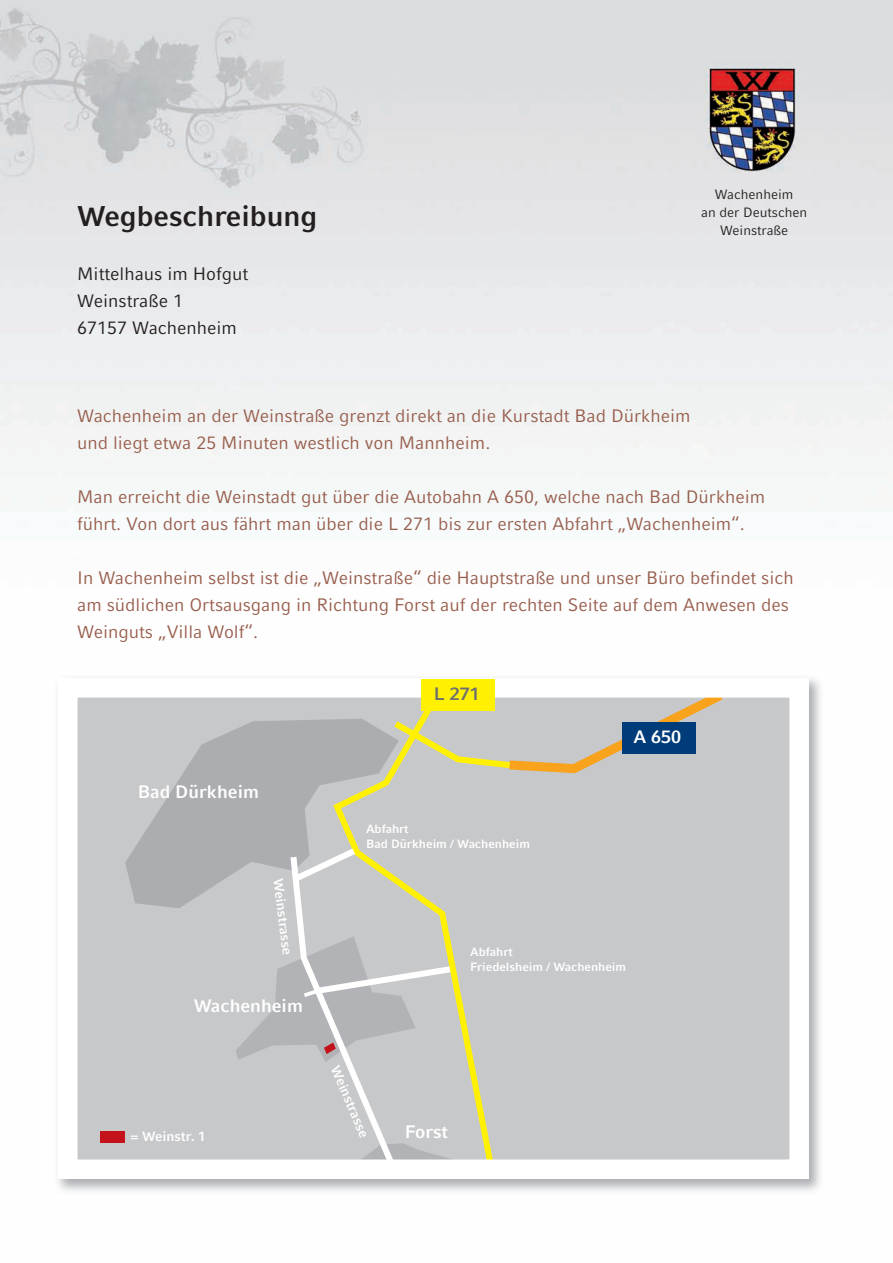
<style>
.page{position:relative;width:893px;height:1263px;background:#fff}
.page>*{position:absolute;margin:0;border:0;box-sizing:border-box;transform-origin:0 0}
.t1{font:700 28.5px "Compatil Fact LT";color:#231f20}
.t2{font:18px/27px "Compatil Fact LT";color:#985e4d}
.t3{font:18px/27px "Compatil Fact LT";color:#231f20}
.t4{font:700 18px "Compatil Fact LT";color:#fff}
.t5{font:700 18px "Compatil Fact LT";color:#6c6d70}
.t6{font:13.5px/18px "Compatil Fact LT";color:#231f20;text-align:center}
.t7{font:700 13.5px "Compatil Fact LT";color:#fff}
.t8{font:700 12px/15px "Compatil Fact LT";color:#fff}
</style>
<div class="page">
<img style="left:0;top:0;width:893px;height:525px">
<div style="left:76px;top:694px;width:713px;height:467px;background:#c7c8ca"></div>
<svg style="left:125px;top:719px;width:204px;height:189px;fill:#acadb1"></svg>
<svg style="left:329px;top:719px;width:164px;height:439px"></svg>
<div style="left:100px;top:1131px;width:24px;height:11px;background:#c4121a"></div>
<svg style="left:388px;top:699px;width:335px;height:79px"></svg>
<div style="left:58px;top:678px;width:751px;height:501px;border:20px solid #fff"></div>
<div style="left:421px;top:680px;width:74px;height:31px;background:#fff101"></div>
<svg style="left:236px;top:843px;width:221px;height:336px"></svg>
<h1 class="t1" style="left:77px;top:206px;width:242px">Wegbeschreibung</h1>
<p class="t3" style="left:77px;top:262px;width:173px">Mittelhaus im Hofgut<br>Weinstraße 1<br>67157 Wachenheim</p>
<p class="t6" style="left:701px;top:186px;width:108px">Wachenheim<br>an der Deutschen<br>Weinstraße</p>
<p class="t2" style="left:77px;top:404px;width:615px">Wachenheim an der Weinstraße grenzt direkt an die Kurstadt Bad Dürkheim und liegt etwa 25 Minuten westlich von Mannheim.</p>
<p class="t2" style="left:77px;top:485px;width:690px">Man erreicht die Weinstadt gut über die Autobahn A 650, welche nach Bad Dürkheim führt. Von dort aus fährt man über die L 271 bis zur ersten Abfahrt „Wachenheim“.</p>
<p class="t2" style="left:77px;top:566px;width:718px">In Wachenheim selbst ist die „Weinstraße“ die Hauptstraße und unser Büro befindet sich am südlichen Ortsausgang in Richtung Forst auf der rechten Seite auf dem Anwesen des<br>Weinguts „Villa Wolf“.</p>
<p class="t4" style="left:138px;top:786px;width:123px">Bad Dürkheim</p>
<p class="t7" style="left:283px;top:878px;width:78px;rotate:83deg">Weinstrasse</p>
<p class="t4" style="left:194px;top:1000px;width:111px">Wachenheim</p>
<p class="t7" style="left:131px;top:1131px;width:76px">= Weinstr. 1</p>
<p class="t5" style="left:434px;top:688px;width:48px">L 271</p>
<p class="t8" style="left:366px;top:822px;width:165px">Abfahrt<br>Bad Dürkheim / Wachenheim</p>
<p class="t4" style="left:633px;top:730px;width:49px">A 650</p>
<p class="t7" style="left:339px;top:1064px;width:78px;rotate:67deg">Weinstrasse</p>
<p class="t8" style="left:470px;top:945px;width:157px">Abfahrt<br>Friedelsheim / Wachenheim</p>
<p class="t4" style="left:405px;top:1125px;width:45px">Forst</p>
</div>
